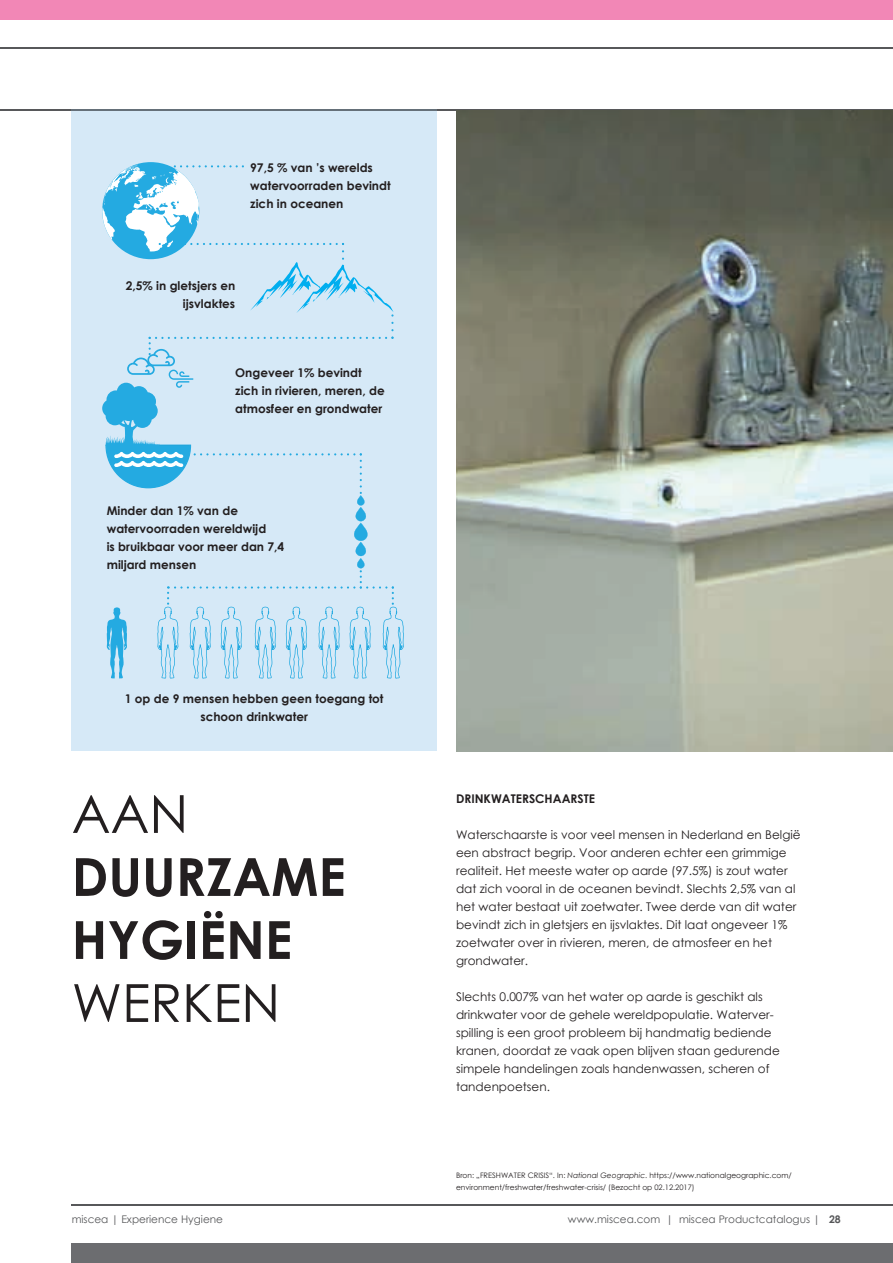
<style>
.page{position:relative;width:893px;height:1263px;background:#fff}
.page>*{position:absolute;margin:0;border:0;box-sizing:border-box;transform-origin:0 0}
.t1{font:700 52.5px/63px "Century Gothic";color:#231f20}
.t2{font:52.5px "Century Gothic";color:#231f20}
.t3{font:12px/18px "Century Gothic";color:#231f20}
.t4{font:700 12px/18px "Century Gothic";color:#231f20}
.t5{font:10.5px "Century Gothic";color:#57585a}
.t6{font:7.5px/12px "Century Gothic";color:#231f20}
.s1{font-style:italic}
.s2{font-weight:700}
</style>
<div class="page">
<div style="left:72px;top:1244px;width:821px;height:19px;background:#6c6d70"></div>
<hr style="left:72px;top:1205px;width:821px;height:1px;background:#57585a">
<hr style="left:0;top:48px;width:893px;height:1px;background:#57585a">
<hr style="left:0;top:109px;width:893px;height:1px;background:#57585a">
<div style="left:0;top:0;width:893px;height:20px;background:#f287b6"></div>
<div style="left:72px;top:110px;width:365px;height:641px;background:#d6e9f7"></div>
<hr style="left:72px;top:109px;width:365px;height:1px;background:#657079">
<svg style="left:102px;top:165px;width:302px;height:514px"></svg>
<img style="left:456px;top:111px;width:437px;height:640px">
<p class="t4" style="left:250px;top:158px;width:142px">97,5 % van ’s werelds watervoorraden bevindt zich in oceanen</p>
<p class="t4" style="left:126px;top:276px;width:111px;text-align:right">2,5% in gletsjers en ijsvlaktes</p>
<p class="t4" style="left:235px;top:363px;width:151px">Ongeveer 1% bevindt zich in rivieren, meren, de atmosfeer en grondwater</p>
<p class="t4" style="left:107px;top:501px;width:179px">Minder dan 1% van de watervoorraden wereldwijd<br>is bruikbaar voor meer dan 7,4 miljard mensen</p>
<p class="t4" style="left:125px;top:689px;width:260px;text-align:center">1 op de 9 mensen hebben geen toegang tot schoon drinkwater</p>
<h1 class="t2" style="left:72px;top:777px;width:118px">AAN</h1>
<h1 class="t1" style="left:72px;top:843px;width:276px">DUURZAME<br>HYGIËNE</h1>
<h1 class="t2" style="left:72px;top:966px;width:210px">WERKEN</h1>
<p class="t4" style="left:456px;top:789px;width:140px">DRINKWATERSCHAARSTE</p>
<p class="t3" style="left:456px;top:825px;width:346px">Waterschaarste is voor veel mensen in Nederland en België een abstract begrip. Voor anderen echter een grimmige realiteit. Het meeste water op aarde (97.5%) is zout water dat zich vooral in de oceanen bevindt. Slechts 2,5% van al het water bestaat uit zoetwater. Twee derde van dit water bevindt zich in gletsjers en ijsvlaktes. Dit laat ongeveer 1% zoetwater over in rivieren, meren, de atmosfeer en het grondwater.</p>
<p class="t3" style="left:456px;top:987px;width:325px">Slechts 0.007% van het water op aarde is geschikt als drinkwater voor de gehele wereldpopulatie. Waterver&shy;spilling is een groot probleem bij handmatig bediende kranen, doordat ze vaak open blijven staan gedurende simpele handelingen zoals handenwassen, scheren of tandenpoetsen.</p>
<p class="t6" style="left:456px;top:1169px;width:337px">Bron: „FRESHWATER CRISIS“. In: <span class="s1">National Geographic</span>. https://www.nationalgeographic.com/ environment/freshwater/freshwater-crisis/ (Bezocht op 02.12.2017)</p>
<p class="t5" style="left:72px;top:1212px;width:153px">miscea | Experience Hygiene</p>
<p class="t5" style="left:568px;top:1212px;width:274px">www.miscea.com | miscea Productcatalogus | <span class="s2">28</span></p>
</div>
